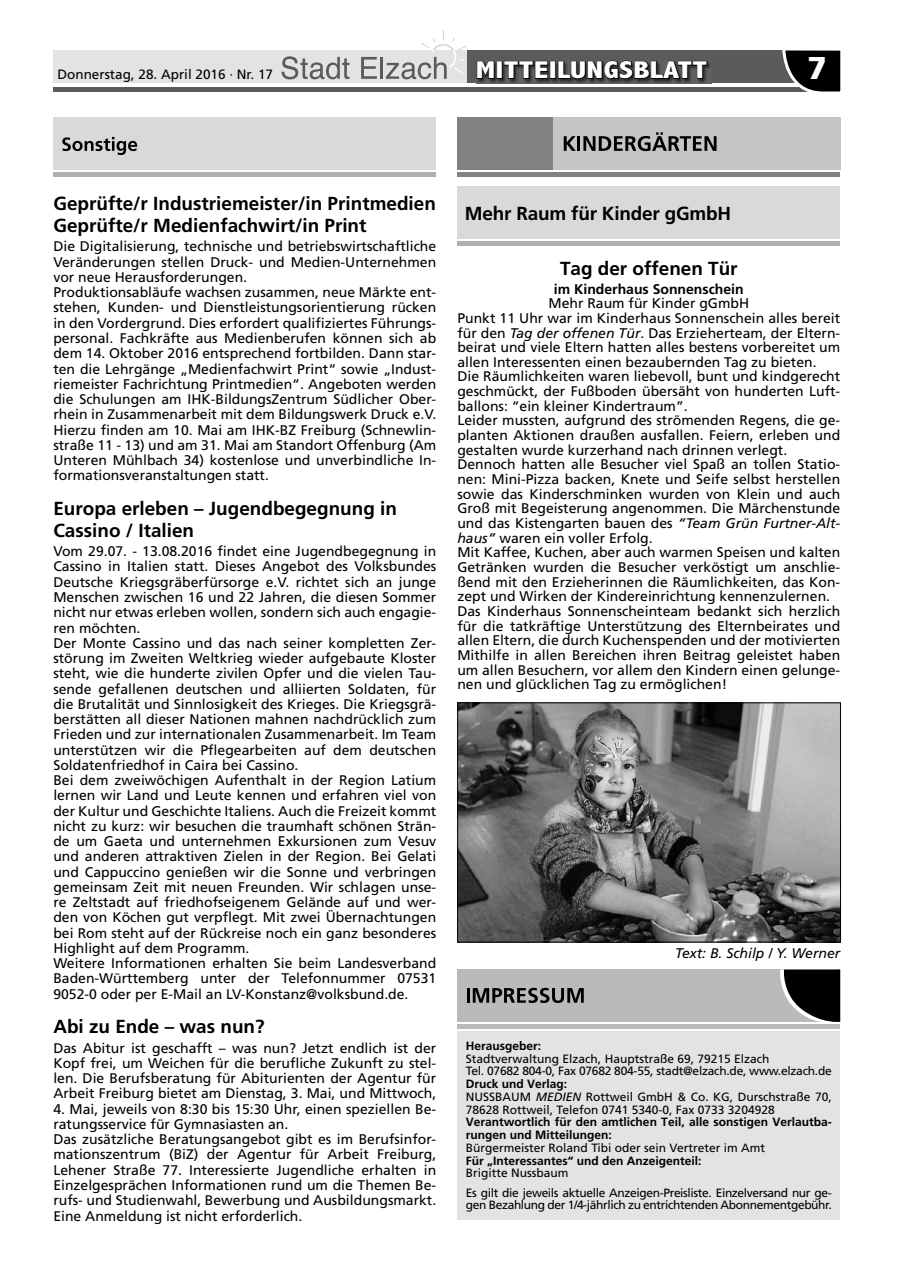
<style>
.page{position:relative;width:902px;height:1280px;background:#fff}
.page>*{position:absolute;margin:0;border:0;box-sizing:border-box;transform-origin:0 0}
.t1{font:900 31.5px "Frutiger";color:#fff}
.t2{font:800 condensed 24.45px "Abadi";letter-spacing:.01em;color:#fff;scale:1.26 1}
.t3{font:700 18.9px/21.9px "Frutiger";color:#000}
.t4{font:13.95px/15.3px "Frutiger";color:#000}
.t5{font:700 13.95px "Frutiger";color:#000}
.t6{font:italic 13.95px "Frutiger";color:#000}
.t7{font:13.5px "Frutiger";color:#000}
.t8{font:12px/12.8px "Frutiger";color:#000}
.t9{font:12px/19.2px "Frutiger";letter-spacing:-.03em;color:#000}
.t10{font:700 12px/12.8px "Frutiger";color:#000}
.s1{font-style:italic}
.s2{font-weight:700}
</style>
<div class="page">
<div style="left:53px;top:51px;width:787px;height:32px;background:#e2e3e3"></div>
<div style="left:467px;top:51px;width:361px;height:32px;background:#5b5b5a"></div>
<hr style="left:53px;top:87px;width:787px;height:4px;background:#5b5b5a">
<svg style="left:780px;top:50px;width:61px;height:42px"></svg>
<svg style="left:281px;top:56px;width:68px;height:23px"></svg>
<svg style="left:361px;top:57px;width:16px;height:22px"></svg>
<hr style="left:380px;top:57px;width:3px;height:22px;background:#5b5b5a">
<svg style="left:386px;top:29px;width:81px;height:50px"></svg>
<img style="left:478px;top:63px;width:232px;height:20px">
<svg style="left:476px;top:60px;width:232px;height:20px"></svg>
<div style="left:53px;top:117px;width:17px;height:53px;background:#d9d9da"></div>
<div style="left:69px;top:117px;width:367px;height:53px;background:#d9d9da"></div>
<hr style="left:53px;top:172px;width:383px;height:4px;background:#afb0b0">
<svg style="left:62px;top:137px;width:75px;height:18px"></svg>
<div style="left:457px;top:117px;width:96px;height:53px;background:#818281"></div>
<div style="left:553px;top:117px;width:287px;height:53px;background:#c4c5c5"></div>
<hr style="left:457px;top:172px;width:383px;height:4px;background:#818281">
<svg style="left:563px;top:136px;width:12px;height:15px"></svg>
<hr style="left:577px;top:136px;width:3px;height:15px;background:#000">
<svg style="left:583px;top:132px;width:133px;height:19px"></svg>
<div style="left:457px;top:187px;width:16px;height:52px;background:#d9d9da"></div>
<div style="left:473px;top:187px;width:367px;height:52px;background:#d9d9da"></div>
<hr style="left:457px;top:242px;width:383px;height:4px;background:#afb0b0">
<img style="left:459px;top:705px;width:379px;height:235px">
<div style="left:457px;top:703px;width:383px;height:239px;border:1px solid #000"></div>
<div style="left:457px;top:969px;width:383px;height:53px;background:#bababb"></div>
<div style="left:457px;top:1032px;width:383px;height:188px;background:#e2e3e3"></div>
<hr style="left:457px;top:1024px;width:383px;height:4px;background:#bababb">
<hr style="left:466px;top:988px;width:3px;height:15px;background:#000">
<svg style="left:472px;top:988px;width:111px;height:15px"></svg>
<svg style="left:780px;top:969px;width:60px;height:53px"></svg>
<p class="t7" style="left:57px;top:66px;width:217px">Donnerstag, 28. April 2016 · Nr. 17</p>
<h2 class="t2" style="left:476px;top:57px;width:185px">MITTEILUNGSBLATT</h2>
<h1 class="t1" style="left:807px;top:49px;width:21px">7</h1>
<h3 class="t3" style="left:53px;top:192px;width:384px">Geprüfte/r Industriemeister/in Printmedien<br>Geprüfte/r Medienfachwirt/in Print</h3>
<p class="t4" style="left:53px;top:239px;width:384px">Die Digitalisierung, technische und betriebswirtschaftliche Veränderungen stellen Druck- und Medien-Unternehmen vor neue Herausforderungen.<br>Produktionsabläufe wachsen zusammen, neue Märkte ent&shy;stehen, Kunden- und Dienstleistungsorientierung rücken in den Vordergrund. Dies erfordert qualifiziertes Führungs&shy;personal. Fachkräfte aus Medienberufen können sich ab dem 14. Oktober 2016 entsprechend fortbilden. Dann star&shy;ten die Lehrgänge „Medienfachwirt Print“ sowie „Indust&shy;riemeister Fachrichtung Printmedien“. Angeboten werden die Schulungen am IHK-BildungsZentrum Südlicher Ober&shy;rhein in Zusammenarbeit mit dem Bildungswerk Druck e.V.<br>Hierzu finden am 10. Mai am IHK-BZ Freiburg (Schnewlin&shy;straße 11 - 13) und am 31. Mai am Standort Offenburg (Am Unteren Mühlbach 34) kostenlose und unverbindliche In&shy;formationsveranstaltungen statt.</p>
<h3 class="t3" style="left:53px;top:497px;width:345px">Europa erleben – Jugendbegegnung in<br>Cassino / Italien</h3>
<p class="t4" style="left:53px;top:544px;width:384px">Vom 29.07. - 13.08.2016 findet eine Jugendbegegnung in Cassino in Italien statt. Dieses Angebot des Volksbundes Deutsche Kriegsgräberfürsorge e.V. richtet sich an junge Menschen zwischen 16 und 22 Jahren, die diesen Sommer nicht nur etwas erleben wollen, sondern sich auch engagie&shy;ren möchten.<br>Der Monte Cassino und das nach seiner kompletten Zer&shy;störung im Zweiten Weltkrieg wieder aufgebaute Kloster steht, wie die hunderte zivilen Opfer und die vielen Tau&shy;sende gefallenen deutschen und alliierten Soldaten, für die Brutalität und Sinnlosigkeit des Krieges. Die Kriegsgrä&shy;berstätten all dieser Nationen mahnen nachdrücklich zum Frieden und zur internationalen Zusammenarbeit. Im Team unterstützen wir die Pflegearbeiten auf dem deutschen Soldatenfriedhof in Caira bei Cassino.<br>Bei dem zweiwöchigen Aufenthalt in der Region Latium lernen wir Land und Leute kennen und erfahren viel von der Kultur und Geschichte Italiens. Auch die Freizeit kommt nicht zu kurz: wir besuchen die traumhaft schönen Strän&shy;de um Gaeta und unternehmen Exkursionen zum Vesuv und anderen attraktiven Zielen in der Region. Bei Gelati und Cappuccino genießen wir die Sonne und verbringen gemeinsam Zeit mit neuen Freunden. Wir schlagen unse&shy;re Zeltstadt auf friedhofseigenem Gelände auf und wer&shy;den von Köchen gut verpflegt. Mit zwei Übernachtungen bei Rom steht auf der Rückreise noch ein ganz besonderes Highlight auf dem Programm.<br>Weitere Informationen erhalten Sie beim Landesverband Baden-Württemberg unter der Telefonnummer 07531<br>9052-0 oder per E-Mail an LV-Konstanz@volksbund.de.</p>
<h3 class="t3" style="left:53px;top:1015px;width:213px">Abi zu Ende – was nun?</h3>
<p class="t4" style="left:53px;top:1040px;width:384px;text-align:justify">Das Abitur ist geschafft – was nun? Jetzt endlich ist der Kopf frei, um Weichen für die berufliche Zukunft zu stel&shy;len. Die Berufsberatung für Abiturienten der Agentur für Arbeit Freiburg bietet am Dienstag, 3. Mai, und Mittwoch,</p>
<p class="t4" style="left:53px;top:1101px;width:384px">4. Mai, jeweils von 8:30 bis 15:30 Uhr, einen speziellen Be&shy;ratungsservice für Gymnasiasten an.<br>Das zusätzliche Beratungsangebot gibt es im Berufsinfor&shy;mationszentrum (BiZ) der Agentur für Arbeit Freiburg, Lehener Straße 77. Interessierte Jugendliche erhalten in Einzelgesprächen Informationen rund um die Themen Be&shy;rufs- und Studienwahl, Bewerbung und Ausbildungsmarkt.<br>Eine Anmeldung ist nicht erforderlich.</p>
<h3 class="t3" style="left:465px;top:202px;width:268px">Mehr Raum für Kinder gGmbH</h3>
<h3 class="t3" style="left:560px;top:257px;width:179px">Tag der offenen Tür</h3>
<p class="t5" style="left:554px;top:280px;width:191px">im Kinderhaus Sonnenschein</p>
<p class="t4" style="left:457px;top:296px;width:384px;line-height:14.7px;text-indent:91px">Mehr Raum für Kinder gGmbH<br>Punkt 11 Uhr war im Kinderhaus Sonnenschein alles bereit für den <span class="s1">Tag der offenen Tür</span>. Das Erzieherteam, der Eltern&shy;beirat und viele Eltern hatten alles bestens vorbereitet um allen Interessenten einen bezaubernden Tag zu bieten.<br>Die Räumlichkeiten waren liebevoll, bunt und kindgerecht geschmückt, der Fußboden übersäht von hunderten Luft&shy;ballons: “ein kleiner Kindertraum”.<br>Leider mussten, aufgrund des strömenden Regens, die ge&shy;planten Aktionen draußen ausfallen. Feiern, erleben und gestalten wurde kurzerhand nach drinnen verlegt.<br>Dennoch hatten alle Besucher viel Spaß an tollen Statio&shy;nen: Mini-Pizza backen, Knete und Seife selbst herstellen sowie das Kinderschminken wurden von Klein und auch Groß mit Begeisterung angenommen. Die Märchenstunde und das Kistengarten bauen des <span class="s1">“Team Grün Furtner-Alt&shy;haus”</span> waren ein voller Erfolg.<br>Mit Kaffee, Kuchen, aber auch warmen Speisen und kalten Getränken wurden die Besucher verköstigt um anschlie&shy;ßend mit den Erzieherinnen die Räumlichkeiten, das Kon&shy;zept und Wirken der Kindereinrichtung kennenzulernen.<br>Das Kinderhaus Sonnenscheinteam bedankt sich herzlich für die tatkräftige Unterstützung des Elternbeirates und allen Eltern, die durch Kuchenspenden und der motivierten Mithilfe in allen Bereichen ihren Beitrag geleistet haben um allen Besuchern, vor allem den Kindern einen gelunge&shy;nen und glücklichen Tag zu ermöglichen!</p>
<p class="t6" style="left:675px;top:945px;width:166px">Text: B. Schilp / Y. Werner</p>
<p class="t10" style="left:466px;top:1039px;width:77px">Herausgeber:</p>
<p class="t8" style="left:466px;top:1052px;width:367px">Stadtverwaltung Elzach, Hauptstraße 69, 79215 Elzach<br>Tel. 07682 804-0, Fax 07682 804-55, stadt@elzach.de, www.elzach.de</p>
<p class="t8" style="left:466px;top:1077px;width:367px"><span class="s2">Druck und Verlag:<br></span>NUSSBAUM <span class="s1">MEDIEN</span> Rottweil GmbH &amp; Co. KG, Durschstraße 70,<br>78628 Rottweil, Telefon 0741 5340-0, Fax 0733 3204928</p>
<p class="t10" style="left:466px;top:1116px;width:367px">Verantwortlich für den amtlichen Teil, alle sonstigen Verlautba&shy;rungen und Mitteilungen:</p>
<p class="t8" style="left:466px;top:1141px;width:301px">Bürgermeister Roland Tibi oder sein Vertreter im Amt</p>
<p class="t10" style="left:466px;top:1154px;width:237px">Für „Interessantes“ und den Anzeigenteil:</p>
<p class="t9" style="left:466px;top:1163px;width:367px">Brigitte Nussbaum<br>Es gilt die jeweils aktuelle Anzeigen-Preisliste. Einzelversand nur ge-</p>
<p class="t9" style="left:466px;top:1195px;width:367px">gen Bezahlung der 1/4-jährlich zu entrichtenden Abonnementgebühr.</p>
</div>
